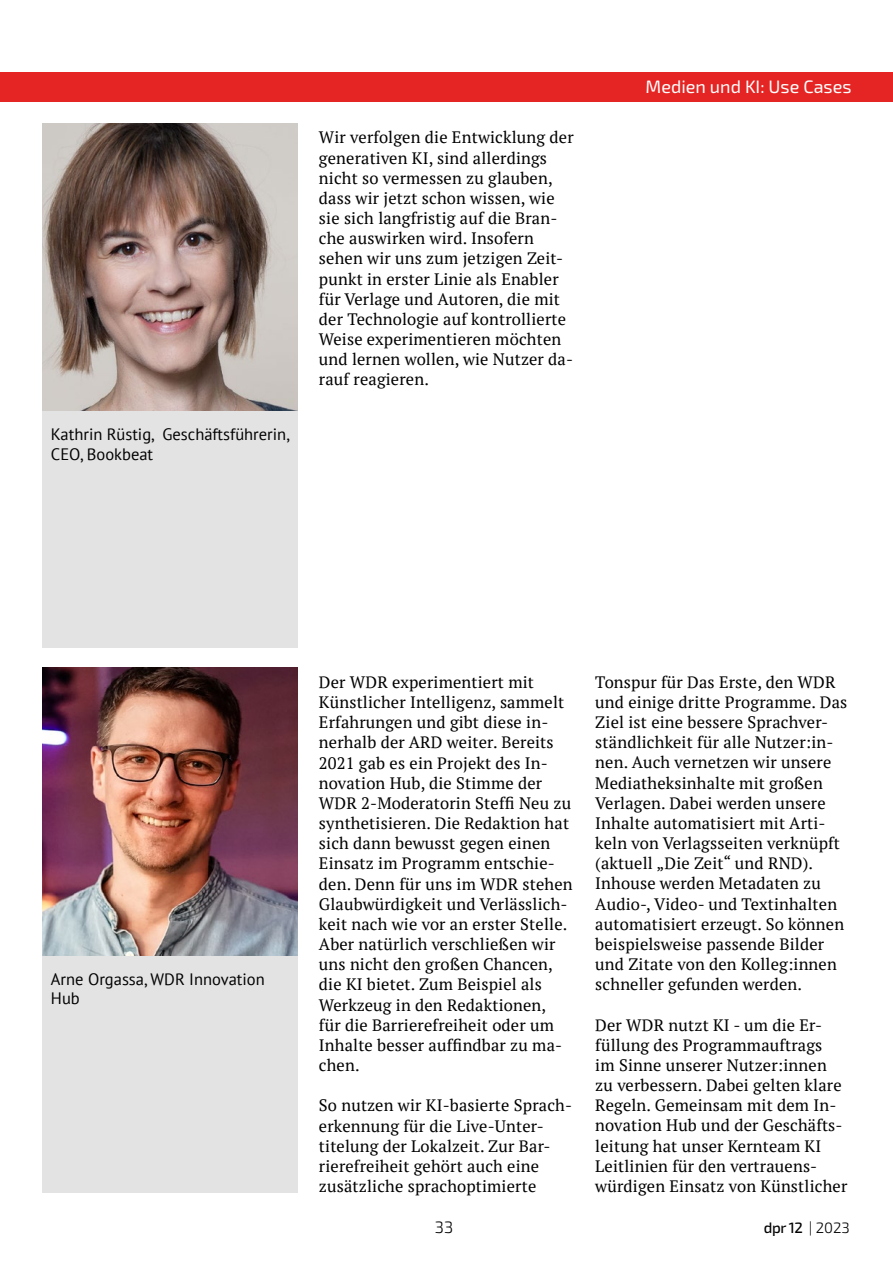
<style>
.page{position:relative;width:893px;height:1263px;background:#fff}
.page>*{position:absolute;margin:0;border:0;box-sizing:border-box;transform-origin:0 0}
.t1{font:18px "Exo 2";color:#fff}
.t2{font:16.5px/20.1px "PT Serif";letter-spacing:.01em;color:#000}
.t3{font:16.5px/19.5px "PT Sans";color:#000}
.t4{font:300 16.5px "Exo 2";color:#000}
.t5{font:500 15px "Exo 2";color:#000}
.s1{font-weight:300}
</style>
<div class="page">
<div style="left:0;top:72px;width:893px;height:30px;background:#e52523"></div>
<div style="left:43px;top:372px;width:255px;height:276px;background:#e3e3e3"></div>
<img style="left:43px;top:123px;width:255px;height:288px">
<div style="left:43px;top:916px;width:255px;height:276px;background:#e3e3e3"></div>
<img style="left:43px;top:668px;width:255px;height:287px">
<p class="t3" style="left:51px;top:424px;width:241px">Kathrin Rüstig, Geschäftsführerin,<br>CEO, Bookbeat</p>
<p class="t2" style="left:319px;top:127px;width:256px">Wir verfolgen die Entwicklung der generativen KI, sind allerdings nicht so vermessen zu glauben, dass wir jetzt schon wissen, wie sie sich langfristig auf die Bran&shy;che auswirken wird. Insofern sehen wir uns zum jetzigen Zeit&shy;punkt in erster Linie als Enabler für Verlage und Autoren, die mit der Technologie auf kontrollierte<br>Weise experimentieren möchten und lernen wollen, wie Nutzer da&shy;rauf reagieren.</p>
<p class="t1" style="left:646px;top:77px;width:207px">Medien und KI: Use Cases</p>
<p class="t3" style="left:51px;top:969px;width:215px">Arne Orgassa, WDR Innovation<br>Hub</p>
<p class="t2" style="left:319px;top:672px;width:255px">Der WDR experimentiert mit<br>Künstlicher Intelligenz, sammelt<br>Erfahrungen und gibt diese in&shy;nerhalb der ARD weiter. Bereits<br>2021 gab es ein Projekt des In&shy;novation Hub, die Stimme der<br>WDR 2-Moderatorin Steffi Neu zu synthetisieren. Die Redaktion hat sich dann bewusst gegen einen<br>Einsatz im Programm entschie&shy;den. Denn für uns im WDR stehen<br>Glaubwürdigkeit und Verlässlich&shy;keit nach wie vor an erster Stelle.<br>Aber natürlich verschließen wir uns nicht den großen Chancen, die KI bietet. Zum Beispiel als<br>Werkzeug in den Redaktionen,<br>für die Barrierefreiheit oder um<br>Inhalte besser auffindbar zu ma&shy;chen.</p>
<p class="t2" style="left:319px;top:1095px;width:255px">So nutzen wir KI-basierte Sprach&shy;erkennung für die Live-Unter&shy;titelung der Lokalzeit. Zur Bar&shy;rierefreiheit gehört auch eine zusätzliche sprachoptimierte</p>
<p class="t2" style="left:595px;top:672px;width:254px">Tonspur für Das Erste, den WDR und einige dritte Programme. Das<br>Ziel ist eine bessere Sprachver&shy;ständlichkeit für alle Nutzer:in&shy;nen. Auch vernetzen wir unsere<br>Mediatheksinhalte mit großen<br>Verlagen. Dabei werden unsere<br>Inhalte automatisiert mit Arti&shy;keln von Verlagsseiten verknüpft (aktuell „Die Zeit“ und RND).<br>Inhouse werden Metadaten zu<br>Audio-, Video- und Textinhalten automatisiert erzeugt. So können beispielsweise passende Bilder und Zitate von den Kolleg:innen schneller gefunden werden.</p>
<p class="t2" style="left:595px;top:1014px;width:254px">Der WDR nutzt KI - um die Er&shy;füllung des Programmauftrags<br>im Sinne unserer Nutzer:innen zu verbessern. Dabei gelten klare<br>Regeln. Gemeinsam mit dem In&shy;novation Hub und der Geschäfts&shy;leitung hat unser Kernteam KI<br>Leitlinien für den vertrauens&shy;würdigen Einsatz von Künstlicher</p>
<p class="t4" style="left:435px;top:1217px;width:20px">33</p>
<p class="t5" style="left:764px;top:1218px;width:88px">dpr 12 <span class="s1">| 2023</span></p>
</div>
